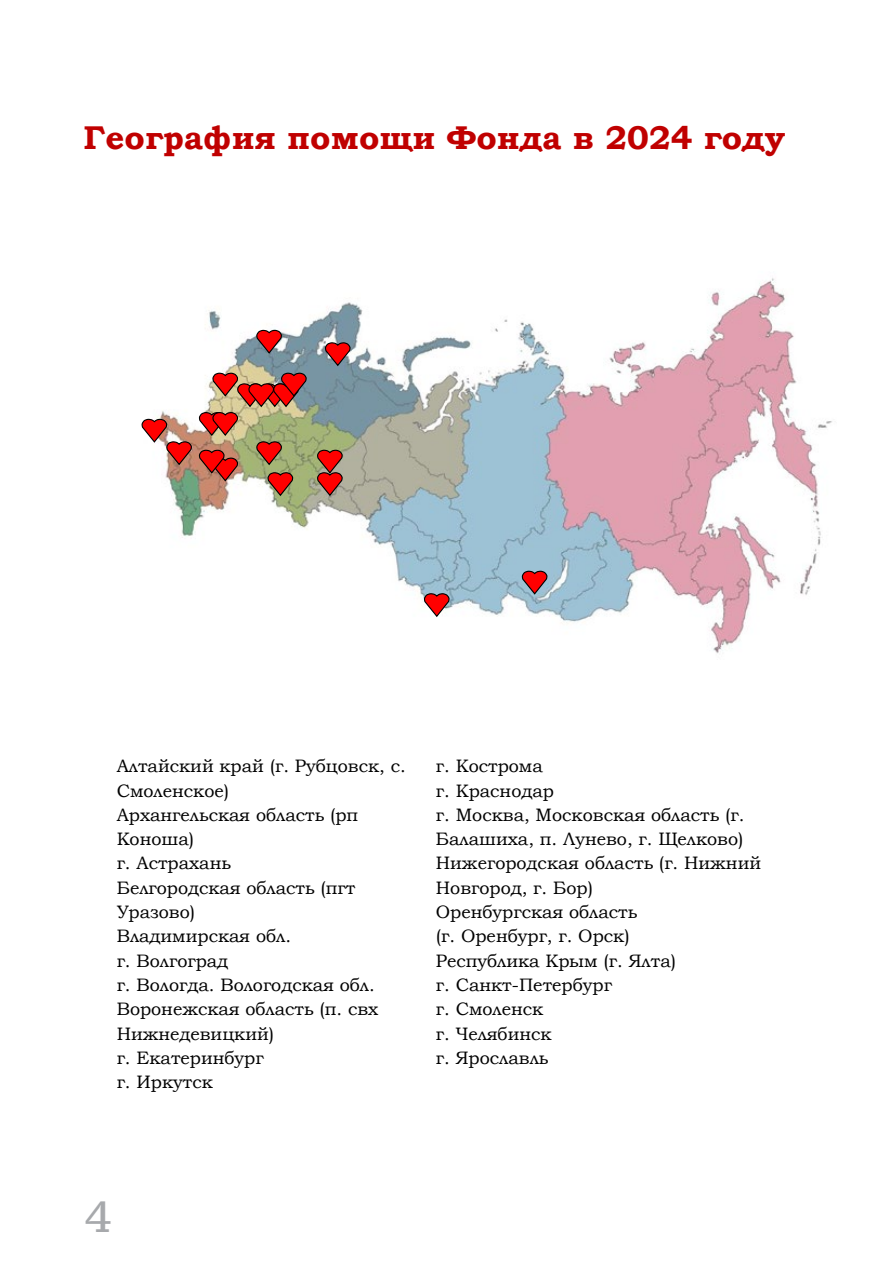
<style>
.page{position:relative;width:893px;height:1263px;background:#fff}
.page>*{position:absolute;margin:0;border:0;box-sizing:border-box;transform-origin:0 0}
.t1{font:43.5px "PT Serif Caption";color:#a7a9ac}
.t2{font:700 33px "Bookman Old Style";color:#c00000}
.t3{font:18px/24.3px "Bookman Old Style";color:#000}
</style>
<div class="page">
<img style="left:157px;top:278px;width:675px;height:376px">
<svg style="left:423px;top:593px;width:27px;height:25px"></svg>
<svg style="left:317px;top:449px;width:26px;height:48px"></svg>
<svg style="left:256px;top:329px;width:26px;height:26px"></svg>
<svg style="left:141px;top:418px;width:51px;height:48px"></svg>
<svg style="left:521px;top:570px;width:27px;height:25px"></svg>
<svg style="left:198px;top:372px;width:109px;height:125px;background:#bf8469"></svg>
<svg style="left:324px;top:342px;width:27px;height:25px"></svg>
<h2 class="t2" style="left:84px;top:114px;width:703px">География помощи Фонда в 2024 году</h2>
<p class="t3" style="left:117px;top:754px;width:291px">Алтайский край (г. Рубцовск, с.<br>Смоленское)<br>Архангельская область (рп<br>Коноша)<br>г. Астрахань<br>Белгородская область (пгт<br>Уразово)<br>Владимирская обл.<br>г. Волгоград<br>г. Вологда. Вологодская обл.<br>Воронежская область (п. свх<br>Нижнедевицкий)<br>г. Екатеринбург<br>г. Иркутск</p>
<p class="t3" style="left:436px;top:754px;width:327px">г. Кострома<br>г. Краснодар<br>г. Москва, Московская область (г.<br>Балашиха, п. Лунево, г. Щелково)<br>Нижегородская область (г. Нижний<br>Новгород, г. Бор)<br>Оренбургская область<br>(г. Оренбург, г. Орск)<br>Республика Крым (г. Ялта)<br>г. Санкт-Петербург<br>г. Смоленск<br>г. Челябинск<br>г. Ярославль</p>
<h1 class="t1" style="left:85px;top:1188px;width:28px">4</h1>
</div>
